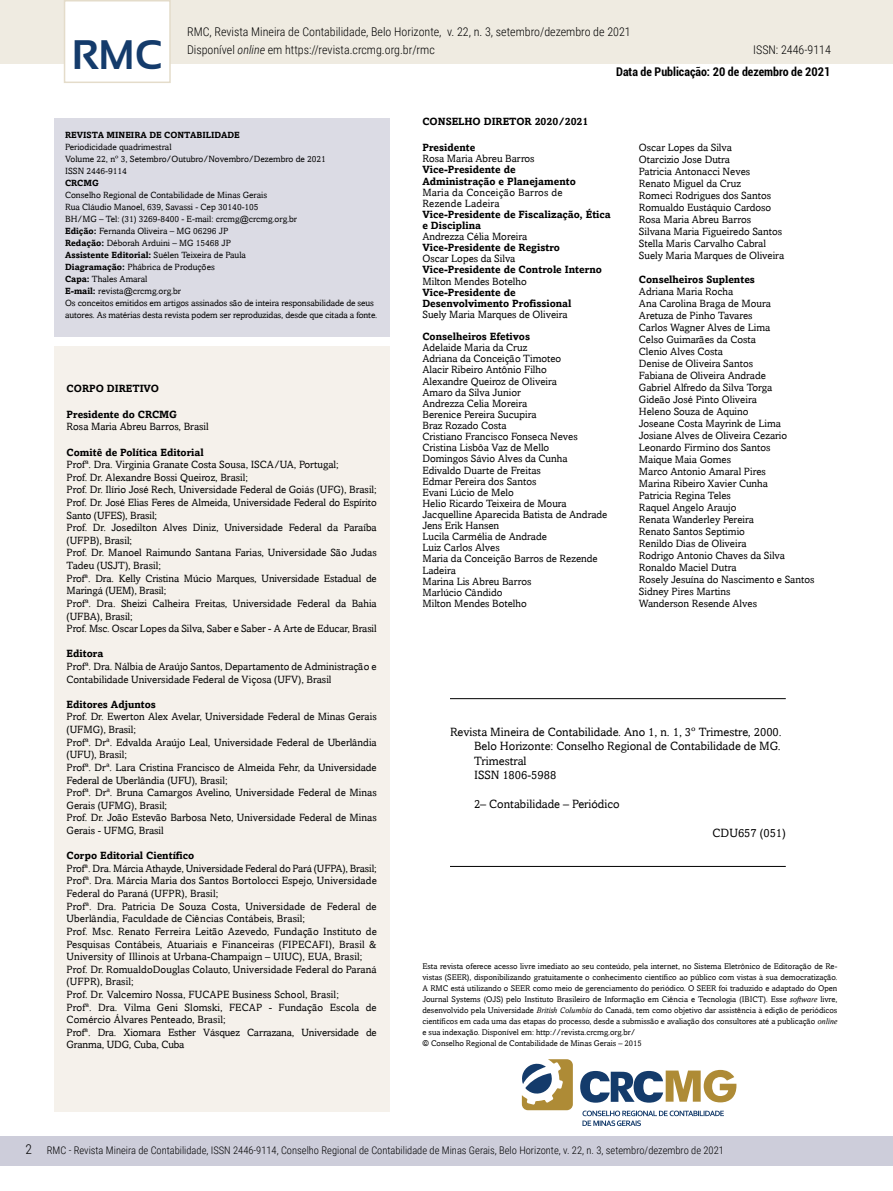
<style>
.page{position:relative;width:893px;height:1191px;background:#fff}
.page>*{position:absolute;margin:0;border:0;box-sizing:border-box;transform-origin:0 0}
.t1{font:700 41.25px "Sansation";color:#143b6b}
.t2{font:300 13.5px "Roboto Condensed";color:#000}
.t3{font:12px/14.4px "Amasis";color:#000}
.t4{font:300 12px/18px "Roboto Condensed";color:#000}
.t5{font:700 condensed 12px "Roboto";color:#000}
.t6{font:10.5px/12.6px "Amasis";color:#000}
.t7{font:700 10.5px/11.1px "Amasis";color:#000}
.t8{font:300 10.5px "Roboto Condensed";color:#000}
.t9{font:10.5px/11.1px "Amasis";letter-spacing:.02em;color:#000}
.t10{font:9px/12px "Amasis";color:#000}
.t11{font:700 9px "Amasis";color:#000}
.t12{font:8.25px/11.1px "Amasis";color:#000}
.s1{font-style:italic}
.s2{font-weight:700}
</style>
<div class="page">
<div style="left:0;top:1135px;width:893px;height:30px;background:#cdcdda"></div>
<div style="left:0;top:0;width:893px;height:64px;background:#efebe1"></div>
<div style="left:64px;top:0;width:107px;height:83px;background:#fff;border:2px solid #e4dcca"></div>
<div style="left:54px;top:347px;width:335px;height:765px;background:#f5f1eb"></div>
<div style="left:54px;top:118px;width:335px;height:219px;background:#dbdbe4"></div>
<svg style="left:582px;top:1110px;width:142px;height:16px"></svg>
<svg style="left:522px;top:1059px;width:51px;height:51px"></svg>
<svg style="left:580px;top:1070px;width:156px;height:32px"></svg>
<hr style="left:450px;top:698px;width:336px;height:1px;background:#000">
<hr style="left:450px;top:866px;width:336px;height:1px;background:#000">
<h1 class="t1" style="left:72px;top:32px;width:92px">RMC</h1>
<p class="t4" style="left:187px;top:22px;width:445px">RMC, Revista Mineira de Contabilidade, Belo Horizonte, v. 22, n. 3, setembro/dezembro de 2021<br>Disponível <span class="s1">online</span> em https://revista.crcmg.org.br/rmc</p>
<p class="t4" style="left:753px;top:40px;width:79px">ISSN: 2446-9114</p>
<p class="t5" style="left:616px;top:63px;width:216px">Data de Publicação: 20 de dezembro de 2021</p>
<p class="t7" style="left:422px;top:116px;width:168px">CONSELHO DIRETOR 2020/2021</p>
<p class="t11" style="left:65px;top:130px;width:176px">REVISTA MINEIRA DE CONTABILIDADE</p>
<p class="t10" style="left:65px;top:141px;width:262px">Periodicidade quadrimestral<br>Volume 22, nº 3, Setembro/Outubro/Novembro/Dezembro de 2021<br>ISSN 2446-9114</p>
<p class="t11" style="left:65px;top:178px;width:35px">CRCMG</p>
<p class="t10" style="left:65px;top:189px;width:314px">Conselho Regional de Contabilidade de Minas Gerais<br>Rua Cláudio Manoel, 639, Savassi - Cep 30140-105<br>BH/MG – Tel: (31) 3269-8400 - E-mail: crcmg@crcmg.org.br<br><span class="s2">Edição:</span> Fernanda Oliveira – MG 06296 JP<br><span class="s2">Redação:</span> Déborah Arduini – MG 15468 JP<br><span class="s2">Assistente Editorial:</span> Suélen Teixeira de Paula<br><span class="s2">Diagramação:</span> Phábrica de Produções<br><span class="s2">Capa:</span> Thales Amaral<br><span class="s2">E-mail:</span> revista@crcmg.org.br<br>Os conceitos emitidos em artigos assinados são de inteira responsabilidade de seus autores. As matérias desta revista podem ser reproduzidas, desde que citada a fonte.</p>
<p class="t7" style="left:67px;top:383px;width:94px">CORPO DIRETIVO</p>
<p class="t7" style="left:67px;top:408px;width:112px">Presidente do CRCMG</p>
<p class="t6" style="left:67px;top:420px;width:144px">Rosa Maria Abreu Barros, Brasil</p>
<p class="t7" style="left:67px;top:446px;width:139px">Comitê de Política Editorial</p>
<p class="t6" style="left:67px;top:458px;width:312px">Profª. Dra. Virginia Granate Costa Sousa, ISCA/UA, Portugal;<br>Prof. Dr. Alexandre Bossi Queiroz, Brasil;<br>Prof. Dr. Ilírio José Rech, Universidade Federal de Goiás (UFG), Brasil; Prof. Dr. José Elias Feres de Almeida, Universidade Federal do Espírito Santo (UFES), Brasil;<br>Prof. Dr. Josedilton Alves Diniz, Universidade Federal da Paraíba (UFPB), Brasil;<br>Prof. Dr. Manoel Raimundo Santana Farias, Universidade São Judas Tadeu (USJT), Brasil;<br>Profª. Dra. Kelly Cristina Múcio Marques, Universidade Estadual de Maringá (UEM), Brasil;<br>Profª. Dra. Sheizi Calheira Freitas, Universidade Federal da Bahia (UFBA), Brasil;<br>Prof. Msc. Oscar Lopes da Silva, Saber e Saber - A Arte de Educar, Brasil</p>
<p class="t7" style="left:67px;top:648px;width:38px">Editora</p>
<p class="t6" style="left:67px;top:660px;width:312px">Profª. Dra. Nálbia de Araújo Santos, Departamento de Administração e<br>Contabilidade Universidade Federal de Viçosa (UFV), Brasil</p>
<p class="t7" style="left:67px;top:698px;width:91px">Editores Adjuntos</p>
<p class="t6" style="left:67px;top:710px;width:312px">Prof. Dr. Ewerton Alex Avelar, Universidade Federal de Minas Gerais (UFMG), Brasil;<br>Profª. Drª. Edvalda Araújo Leal, Universidade Federal de Uberlândia (UFU), Brasil;<br>Profª. Drª. Lara Cristina Francisco de Almeida Fehr, da Universidade Federal de Uberlândia (UFU), Brasil;<br>Profª. Drª. Bruna Camargos Avelino, Universidade Federal de Minas Gerais (UFMG), Brasil;<br>Prof. Dr. João Estevão Barbosa Neto, Universidade Federal de Minas Gerais - UFMG, Brasil</p>
<p class="t7" style="left:67px;top:850px;width:129px">Corpo Editorial Científico</p>
<p class="t6" style="left:67px;top:862px;width:312px">Profª. Dra. Márcia Athayde, Universidade Federal do Pará (UFPA), Brasil; Profª. Dra. Márcia Maria dos Santos Bortolocci Espejo, Universidade Federal do Paraná (UFPR), Brasil;<br>Profª. Dra. Patricia De Souza Costa, Universidade de Federal de Uberlândia, Faculdade de Ciências Contábeis, Brasil;<br>Prof. Msc. Renato Ferreira Leitão Azevedo, Fundação Instituto de Pesquisas Contábeis, Atuariais e Financeiras (FIPECAFI), Brasil &amp; University of Illinois at Urbana-Champaign – UIUC), EUA, Brasil; Prof. Dr. RomualdoDouglas Colauto, Universidade Federal do Paraná (UFPR), Brasil;<br>Prof. Dr. Valcemiro Nossa, FUCAPE Business School, Brasil;<br>Profª. Dra. Vilma Geni Slomski, FECAP - Fundação Escola de Comércio Álvares Penteado, Brasil;<br>Profª. Dra. Xiomara Esther Vásquez Carrazana, Universidade de Granma, UDG, Cuba, Cuba</p>
<p class="t7" style="left:422px;top:142px;width:54px">Presidente</p>
<p class="t6" style="left:422px;top:152px;width:114px">Rosa Maria Abreu Barros</p>
<p class="t7" style="left:422px;top:164px;width:155px">Vice-Presidente de<br>Administração e Planejamento</p>
<p class="t9" style="left:422px;top:186px;width:142px">Maria da Conceição Barros de<br>Rezende Ladeira</p>
<p class="t7" style="left:422px;top:209px;width:190px">Vice-Presidente de Fiscalização, Ética e Disciplina</p>
<p class="t6" style="left:422px;top:230px;width:106px">Andrezza Célia Moreira</p>
<p class="t7" style="left:422px;top:242px;width:139px">Vice-Presidente de Registro</p>
<p class="t6" style="left:422px;top:252px;width:95px">Oscar Lopes da Silva</p>
<p class="t7" style="left:422px;top:264px;width:181px">Vice-Presidente de Controle Interno</p>
<p class="t6" style="left:422px;top:275px;width:106px">Milton Mendes Botelho</p>
<p class="t7" style="left:422px;top:286px;width:151px">Vice-Presidente de<br>Desenvolvimento Profissional</p>
<p class="t6" style="left:422px;top:308px;width:147px">Suely Maria Marques de Oliveira</p>
<p class="t7" style="left:422px;top:331px;width:109px">Conselheiros Efetivos</p>
<p class="t6" style="left:422px;top:342px;width:186px;line-height:11.1px">Adelaide Maria da Cruz<br>Adriana da Conceição Timoteo<br>Alacir Ribeiro Antônio Filho<br>Alexandre Queiroz de Oliveira<br>Amaro da Silva Junior<br>Andrezza Celia Moreira<br>Berenice Pereira Sucupira<br>Braz Rozado Costa<br>Cristiano Francisco Fonseca Neves<br>Cristina Lisbôa Vaz de Mello<br>Domingos Sávio Alves da Cunha<br>Edivaldo Duarte de Freitas<br>Edmar Pereira dos Santos<br>Evani Lúcio de Melo<br>Helio Ricardo Teixeira de Moura<br>Jacquelline Aparecida Batista de Andrade<br>Jens Erik Hansen<br>Lucila Carmélia de Andrade<br>Luiz Carlos Alves<br>Maria da Conceição Barros de Rezende<br>Ladeira<br>Marina Lis Abreu Barros<br>Marlúcio Cândido<br>Milton Mendes Botelho</p>
<p class="t6" style="left:639px;top:141px;width:147px;line-height:12px">Oscar Lopes da Silva<br>Otarcizio Jose Dutra<br>Patricia Antonacci Neves<br>Renato Miguel da Cruz<br>Romeci Rodrigues dos Santos<br>Romualdo Eustáquio Cardoso<br>Rosa Maria Abreu Barros<br>Silvana Maria Figueiredo Santos<br>Stella Maris Carvalho Cabral<br>Suely Maria Marques de Oliveira</p>
<p class="t7" style="left:639px;top:274px;width:118px">Conselheiros Suplentes</p>
<p class="t6" style="left:639px;top:285px;width:177px;line-height:12px">Adriana Maria Rocha<br>Ana Carolina Braga de Moura<br>Aretuza de Pinho Tavares<br>Carlos Wagner Alves de Lima<br>Celso Guimarães da Costa<br>Clenio Alves Costa<br>Denise de Oliveira Santos<br>Fabiana de Oliveira Andrade<br>Gabriel Alfredo da Silva Torga<br>Gideão José Pinto Oliveira<br>Heleno Souza de Aquino<br>Joseane Costa Mayrink de Lima<br>Josiane Alves de Oliveira Cezario<br>Leonardo Firmino dos Santos<br>Maique Maia Gomes<br>Marco Antonio Amaral Pires<br>Marina Ribeiro Xavier Cunha<br>Patricia Regina Teles<br>Raquel Angelo Araujo<br>Renata Wanderley Pereira<br>Renato Santos Septimio<br>Renildo Dias de Oliveira<br>Rodrigo Antonio Chaves da Silva<br>Ronaldo Maciel Dutra<br>Rosely Jesuína do Nascimento e Santos<br>Sidney Pires Martins<br>Wanderson Resende Alves</p>
<p class="t3" style="left:474px;top:724px;width:309px;text-indent:-24px">Revista Mineira de Contabilidade. Ano 1, n. 1, 3º Trimestre, 2000.<br>Belo Horizonte: Conselho Regional de Contabilidade de MG.<br>Trimestral<br>ISSN 1806-5988</p>
<p class="t3" style="left:474px;top:796px;width:147px">2– Contabilidade – Periódico</p>
<p class="t3" style="left:713px;top:825px;width:75px">CDU657 (051)</p>
<p class="t12" style="left:422px;top:960px;width:416px">Esta revista oferece acesso livre imediato ao seu conteúdo, pela internet, no Sistema Eletrônico de Editoração de Re&shy;vistas (SEER), disponibilizando gratuitamente o conhecimento científico ao público com vistas à sua democratização.<br>A RMC está utilizando o SEER como meio de gerenciamento do periódico. O SEER foi traduzido e adaptado do Open Journal Systems (OJS) pelo Instituto Brasileiro de Informação em Ciência e Tecnologia (IBICT). Esse <span class="s1">software</span> livre, desenvolvido pela Universidade <span class="s1">British Columbia</span> do Canadá, tem como objetivo dar assistência à edição de periódicos científicos em cada uma das etapas do processo, desde a submissão e avaliação dos consultores até a publicação <span class="s1">online </span>e sua indexação. Disponível em: http://revista.crcmg.org.br/<br>© Conselho Regional de Contabilidade de Minas Gerais – 2015</p>
<p class="t2" style="left:26px;top:1140px;width:8px">2</p>
<p class="t8" style="left:47px;top:1143px;width:679px">RMC - Revista Mineira de Contabilidade, ISSN 2446-9114, Conselho Regional de Contabilidade de Minas Gerais, Belo Horizonte, v. 22, n. 3, setembro/dezembro de 2021</p>
</div>
